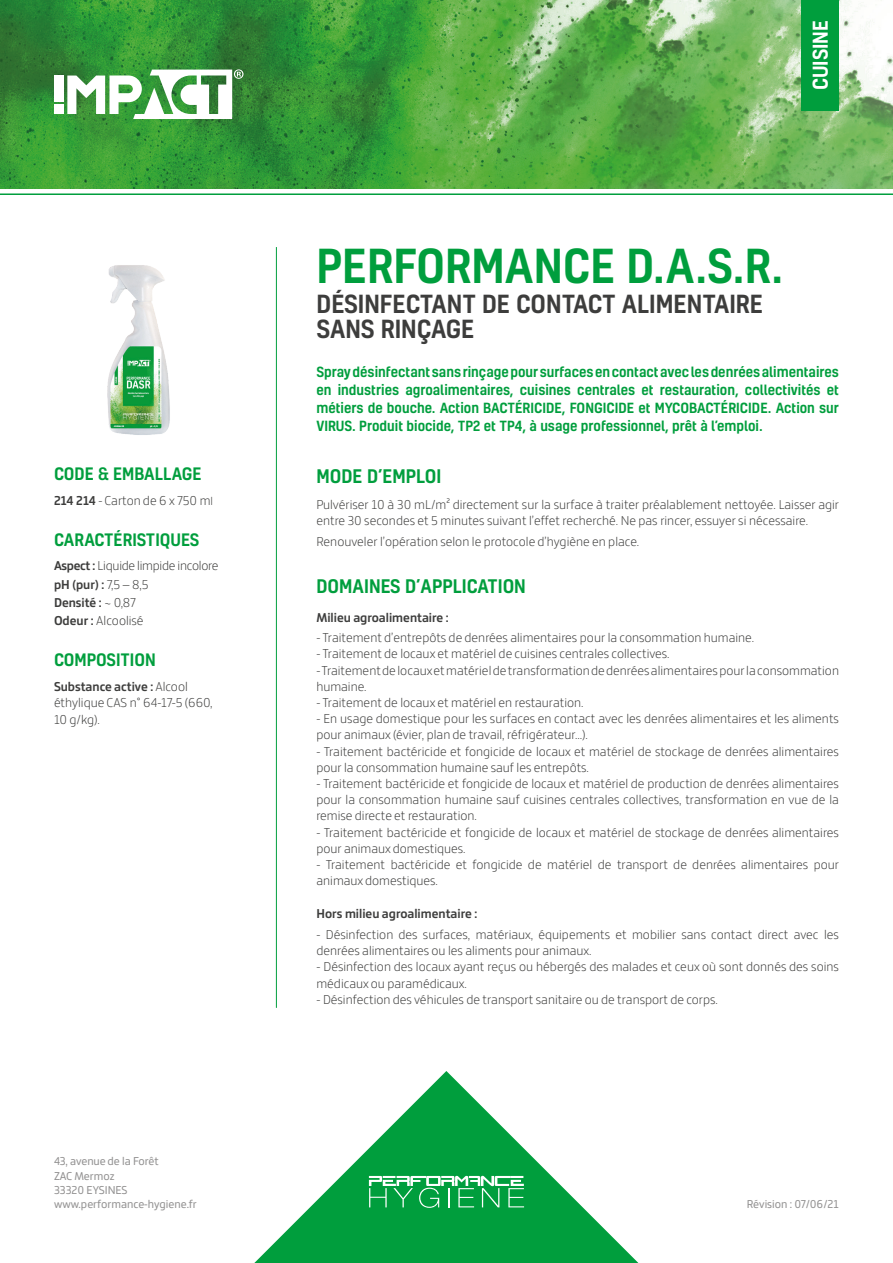
<style>
.page{position:relative;width:893px;height:1263px;background:#fff}
.page>*{position:absolute;margin:0;border:0;box-sizing:border-box;transform-origin:0 0}
.NOM_PRODUIT{font:500 45px "Kelson";color:#009e3d}
.SOUS-TITRE{font:500 24px "Kelson";color:#3d3d3c}
.t1{font:500 19.65px "Kelson";color:#fff}
.INTERTITRE{font:500 18px "Kelson";color:#009e3d}
.INTERTITRE-2{font:500 16.5px "Kelson";color:#009e3d}
.RÉDACTIONNEL{font:200 13.5px/16.2px "Bronkoh";color:#3d3d3c}
.CHAPEAU{font:500 13.5px/18px "Kelson";color:#009e3d;text-align:justify}
.RÉDACTIONNEL-2{font:700 13.5px "Bronkoh";color:#3d3d3c}
.RÉDACTIONNEL-3{font:200 13.5px "Bronkoh";letter-spacing:-.02em;color:#3d3d3c}
.t2{font:12px/14.4px "Bronkoh";color:#939292}
.s1{font-weight:700}
.s2{font-size:12px}
.s3{font-weight:200}
</style>
<div class="page">
<svg style="left:254px;top:1071px;width:385px;height:192px"></svg>
<img style="left:0;top:0;width:893px;height:188px">
<div style="left:54px;top:105px;width:9px;height:9px;background:#fff"></div>
<div style="left:54px;top:76px;width:9px;height:26px;background:#fff"></div>
<svg style="left:67px;top:69px;width:177px;height:50px"></svg>
<div style="left:801px;top:0;width:38px;height:111px;background:#009e3d"></div>
<hr style="left:0;top:193px;width:893px;height:2px;background:#009e3d">
<svg style="left:369px;top:1176px;width:155px;height:32px"></svg>
<hr style="left:276px;top:247px;width:1px;height:761px;background:#009e3d">
<img style="left:107px;top:265px;width:63px;height:170px">
<p class="INTERTITRE-2" style="left:54px;top:462px;width:149px">CODE &amp; EMBALLAGE</p>
<p class="RÉDACTIONNEL" style="left:54px;top:492px;width:160px"><span class="s1">214 214</span> - Carton de 6 x 750 m<span class="s2">l</span></p>
<p class="INTERTITRE-2" style="left:54px;top:528px;width:147px">CARACTÉRISTIQUES</p>
<p class="RÉDACTIONNEL-3" style="left:54px;top:559px;width:166px"><span class="s1">Aspect :</span> Liquide limpide incolore</p>
<p class="RÉDACTIONNEL-2" style="left:54px;top:577px;width:96px">pH (pur) : <span class="s3">7,5 – 8,5</span></p>
<p class="RÉDACTIONNEL-2" style="left:54px;top:595px;width:83px">Densité : <span class="s3">~ 0,87</span></p>
<p class="RÉDACTIONNEL" style="left:54px;top:613px;width:91px"><span class="s1">Odeur :</span> Alcoolisé</p>
<p class="INTERTITRE-2" style="left:54px;top:649px;width:103px">COMPOSITION</p>
<p class="RÉDACTIONNEL" style="left:54px;top:679px;width:160px"><span class="s1">Substance active :</span> Alcool éthylique CAS n° 64-17-5 (660,<br>10 g/kg).</p>
<p class="t2" style="left:54px;top:1154px;width:144px">43, avenue de la Forêt<br>ZAC Mermoz<br>33320 EYSINES www.performance-hygiene.fr</p>
<h3 class="t1" style="left:807px;top:90px;width:72px;rotate:-90deg">CUISINE</h3>
<p class="NOM_PRODUIT" style="left:316px;top:235px;width:469px">PERFORMANCE D.A.S.R.</p>
<p class="SOUS-TITRE" style="left:316px;top:287px;width:448px">DÉSINFECTANT DE CONTACT ALIMENTAIRE</p>
<p class="SOUS-TITRE" style="left:316px;top:312px;width:160px">SANS RINÇAGE</p>
<p class="CHAPEAU" style="left:316px;top:363px;width:524px">Spray désinfectant sans rinçage pour surfaces en contact avec les denrées alimentaires en industries agroalimentaires, cuisines centrales et restauration, collectivités et métiers de bouche. Action BACTÉRICIDE, FONGICIDE et MYCOBACTÉRICIDE. Action sur VIRUS. Produit biocide, TP2 et TP4, à usage professionnel, prêt à l’emploi.</p>
<p class="INTERTITRE" style="left:316px;top:464px;width:127px">MODE D’EMPLOI</p>
<p class="RÉDACTIONNEL" style="left:316px;top:497px;width:524px">Pulvériser 10 à 30 mL/m² directement sur la surface à traiter préalablement nettoyée. Laisser agir entre 30 secondes et 5 minutes suivant l’effet recherché. Ne pas rincer, essuyer si nécessaire.</p>
<p class="RÉDACTIONNEL" style="left:316px;top:533px;width:324px">Renouveler l’opération selon le protocole d’hygiène en place.</p>
<p class="INTERTITRE" style="left:316px;top:574px;width:211px">DOMAINES D’APPLICATION</p>
<p class="RÉDACTIONNEL-2" style="left:316px;top:610px;width:134px">Milieu agroalimentaire :</p>
<p class="RÉDACTIONNEL" style="left:316px;top:630px;width:439px">- Traitement d’entrepôts de denrées alimentaires pour la consommation humaine.</p>
<p class="RÉDACTIONNEL" style="left:316px;top:646px;width:355px">- Traitement de locaux et matériel de cuisines centrales collectives.</p>
<p class="RÉDACTIONNEL" style="left:316px;top:662px;width:524px">- Traitement de locaux et matériel de transformation de denrées alimentaires pour la consommation humaine.</p>
<p class="RÉDACTIONNEL" style="left:316px;top:695px;width:269px">- Traitement de locaux et matériel en restauration.</p>
<p class="RÉDACTIONNEL" style="left:316px;top:711px;width:524px">- En usage domestique pour les surfaces en contact avec les denrées alimentaires et les aliments pour animaux (évier, plan de travail, réfrigérateur…).</p>
<p class="RÉDACTIONNEL" style="left:316px;top:743px;width:524px">- Traitement bactéricide et fongicide de locaux et matériel de stockage de denrées alimentaires pour la consommation humaine sauf les entrepôts.</p>
<p class="RÉDACTIONNEL" style="left:316px;top:776px;width:524px;text-align:justify">- Traitement bactéricide et fongicide de locaux et matériel de production de denrées alimentaires pour la consommation humaine sauf cuisines centrales collectives, transformation en vue de la remise directe et restauration.</p>
<p class="RÉDACTIONNEL" style="left:316px;top:824px;width:524px">- Traitement bactéricide et fongicide de locaux et matériel de stockage de denrées alimentaires pour animaux domestiques.</p>
<p class="RÉDACTIONNEL" style="left:316px;top:857px;width:524px">- Traitement bactéricide et fongicide de matériel de transport de denrées alimentaires pour animaux domestiques.</p>
<p class="RÉDACTIONNEL-2" style="left:316px;top:906px;width:162px">Hors milieu agroalimentaire :</p>
<p class="RÉDACTIONNEL" style="left:316px;top:927px;width:524px">- Désinfection des surfaces, matériaux, équipements et mobilier sans contact direct avec les denrées alimentaires ou les aliments pour animaux.</p>
<p class="RÉDACTIONNEL" style="left:316px;top:959px;width:524px">- Désinfection des locaux ayant reçus ou hébergés des malades et ceux où sont donnés des soins médicaux ou paramédicaux.</p>
<p class="RÉDACTIONNEL" style="left:316px;top:991px;width:403px">- Désinfection des véhicules de transport sanitaire ou de transport de corps.</p>
<p class="t2" style="left:747px;top:1198px;width:94px">Révision : 07/06/21</p>
</div>
